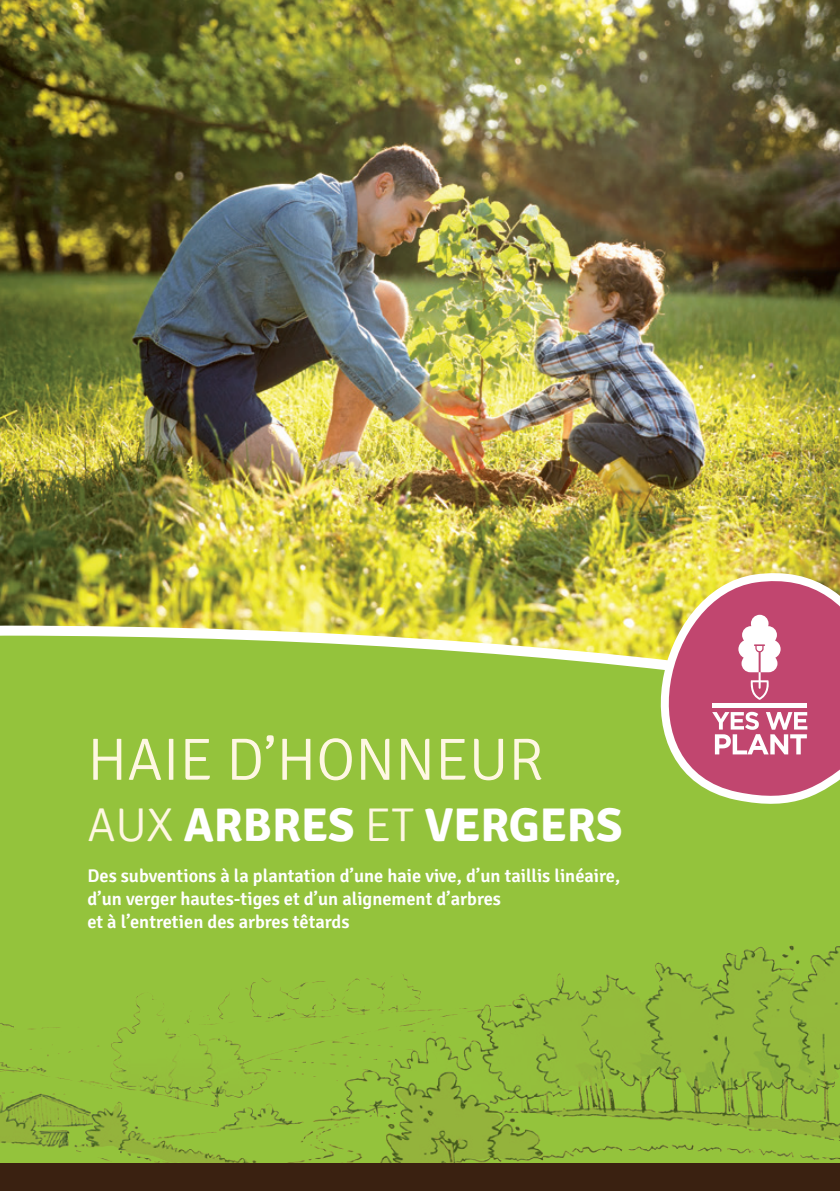
<style>
.page{position:relative;width:840px;height:1191px;background:#fff}
.page>*{position:absolute;margin:0;border:0;box-sizing:border-box;transform-origin:0 0}
.t1{font:300 59.6px "Signika";color:#fef7e2}
.t2{font:700 47.2px "Signika";color:#fff}
.t3{font:600 18.4px/23px "Signika";color:#fff}
.s1{font-weight:300;color:#fef7e2}
</style>
<div class="page">
<div style="left:0;top:0;width:839px;height:1191px;background:#94c33c"></div>
<img style="left:0;top:0;width:839px;height:666px">
<img style="left:0;top:945px;width:839px;height:218px">
<div style="left:0;top:1163px;width:839px;height:28px;background:#3a2111"></div>
<svg style="left:619px;top:570px;width:220px;height:234px"></svg>
<svg style="left:711px;top:712px;width:95px;height:42px;background:#da92aa"></svg>
<hr style="left:712px;top:703px;width:94px;height:4px;background:#fff">
<svg style="left:738px;top:615px;width:42px;height:85px;background:#e0a5b9"></svg>
<p class="t1" style="left:87px;top:727px;width:457px">HAIE D’HONNEUR</p>
<p class="t2" style="left:87px;top:797px;width:536px"><span class="s1">AUX</span> ARBRES <span class="s1">ET</span> VERGERS</p>
<p class="t3" style="left:87px;top:864px;width:534px">Des subventions à la plantation d’une haie vive, d’un taillis linéaire, d’un verger hautes-tiges et d’un alignement d’arbres<br>et à l’entretien des arbres têtards</p>
</div>
